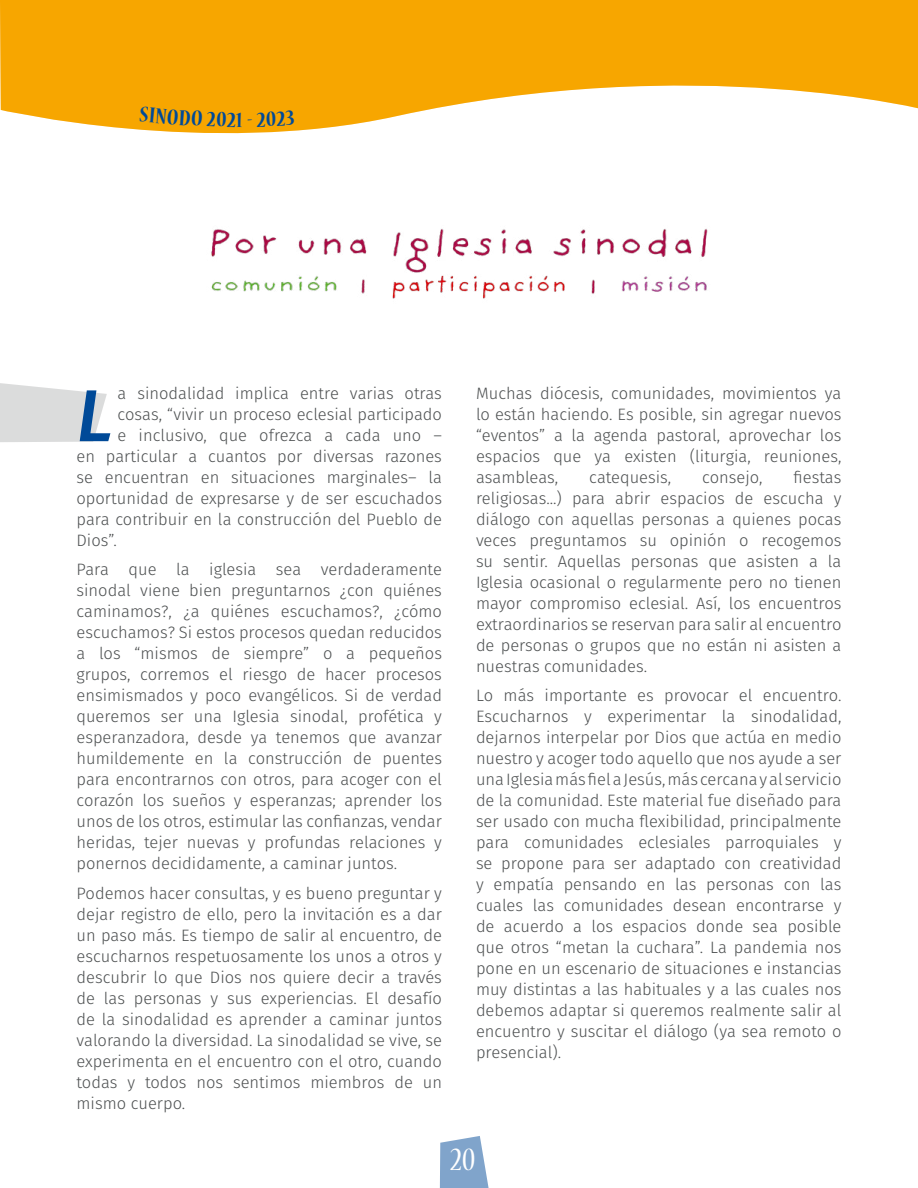
<style>
.page{position:relative;width:918px;height:1188px;background:#fff}
.page>*{position:absolute;margin:0;border:0;box-sizing:border-box;transform-origin:0 0}
.t1{font:italic 500 73.5px "Fira Sans";color:#004a98}
.t2{font:condensed 36px "Nueva Std";color:#fff}
.t3{font:700 condensed 24px "Nueva Std";color:#004a98}
.t4{font:300 16.5px/21px "Fira Sans";color:#4c4f50;text-align:justify}
</style>
<div class="page">
<svg style="left:440px;top:1136px;width:49px;height:52px;background:#93b1d2"></svg>
<svg style="left:0;top:383px;width:107px;height:59px;background:#e0e1e1"></svg>
<img style="left:211px;top:228px;width:497px;height:71px">
<svg style="left:0;top:0;width:918px;height:134px;fill:#f7a600"></svg>
<div style="left:137px;top:106px;width:98px;height:21px;background:#f7a600"></div>
<svg style="left:248px;top:110px;width:46px;height:17px"></svg>
<h3 class="t3" style="left:231px;top:109px;width:10px">3</h3>
<h3 class="t3" style="left:236px;top:109px;width:8px">1</h3>
<p class="t4" style="left:118px;top:382px;width:326px">a sinodalidad implica entre varias otras</p>
<p class="t4" style="left:118px;top:403px;width:326px">cosas, “vivir un proceso eclesial participado</p>
<p class="t4" style="left:118px;top:424px;width:326px">e inclusivo, que ofrezca a cada uno –</p>
<p class="t4" style="left:77px;top:445px;width:367px">en particular a cuantos por diversas razones</p>
<p class="t4" style="left:77px;top:466px;width:367px">se encuentran en situaciones marginales– la</p>
<p class="t4" style="left:77px;top:487px;width:367px">oportunidad de expresarse y de ser escuchados</p>
<p class="t4" style="left:77px;top:508px;width:367px">para contribuir en la construcción del Pueblo de</p>
<p class="t4" style="left:77px;top:529px;width:42px">Dios”.</p>
<p class="t4" style="left:77px;top:559px;width:367px">Para que la iglesia sea verdaderamente sinodal viene bien preguntarnos ¿con quiénes caminamos?, ¿a quiénes escuchamos?, ¿cómo escuchamos? Si estos procesos quedan reducidos a los “mismos de siempre” o a pequeños grupos, corremos el riesgo de hacer procesos ensimismados y poco evangélicos. Si de verdad queremos ser una Iglesia sinodal, profética y esperanzadora, desde ya tenemos que avanzar humildemente en la construcción de puentes para encontrarnos con otros, para acoger con el corazón los sueños y esperanzas; aprender los unos de los otros, estimular las confianzas, vendar heridas, tejer nuevas y profundas relaciones y ponernos decididamente, a caminar juntos.</p>
<p class="t4" style="left:77px;top:882px;width:367px">Podemos hacer consultas, y es bueno preguntar y dejar registro de ello, pero la invitación es a dar un paso más. Es tiempo de salir al encuentro, de escucharnos respetuosamente los unos a otros y descubrir lo que Dios nos quiere decir a través de las personas y sus experiencias. El desafío de la sinodalidad es aprender a caminar juntos valorando la diversidad. La sinodalidad se vive, se experimenta en el encuentro con el otro, cuando todas y todos nos sentimos miembros de un mismo cuerpo.</p>
<h1 class="t1" style="left:77px;top:356px;width:38px">L</h1>
<p class="t4" style="left:476px;top:382px;width:367px">Muchas diócesis, comunidades, movimientos ya lo están haciendo. Es posible, sin agregar nuevos “eventos” a la agenda pastoral, aprovechar los espacios que ya existen (liturgia, reuniones, asambleas,</p>
<p class="t4" style="left:589px;top:466px;width:84px">catequesis,</p>
<p class="t4" style="left:702px;top:466px;width:62px">consejo,</p>
<p class="t4" style="left:476px;top:466px;width:367px;text-indent:318px">fiestas religiosas...) para abrir espacios de escucha y diálogo con aquellas personas a quienes pocas veces preguntamos su opinión o recogemos su sentir. Aquellas personas que asisten a la Iglesia ocasional o regularmente pero no tienen mayor compromiso eclesial. Así, los encuentros extraordinarios se reservan para salir al encuentro de personas o grupos que no están ni asisten a nuestras comunidades.</p>
<p class="t4" style="left:476px;top:685px;width:367px">Lo más importante es provocar el encuentro.<br>Escucharnos y experimentar la sinodalidad, dejarnos interpelar por Dios que actúa en medio nuestro y acoger todo aquello que nos ayude a ser una Iglesia más fiel a Jesús, más cercana y al servicio de la comunidad. Este material fue diseñado para ser usado con mucha flexibilidad, principalmente para comunidades eclesiales parroquiales y se propone para ser adaptado con creatividad y empatía pensando en las personas con las cuales las comunidades desean encontrarse y de acuerdo a los espacios donde sea posible que otros “metan la cuchara”. La pandemia nos pone en un escenario de situaciones e instancias muy distintas a las habituales y a las cuales nos debemos adaptar si queremos realmente salir al encuentro y suscitar el diálogo (ya sea remoto o presencial).</p>
<h2 class="t2" style="left:450px;top:1143px;width:27px">20</h2>
</div>
